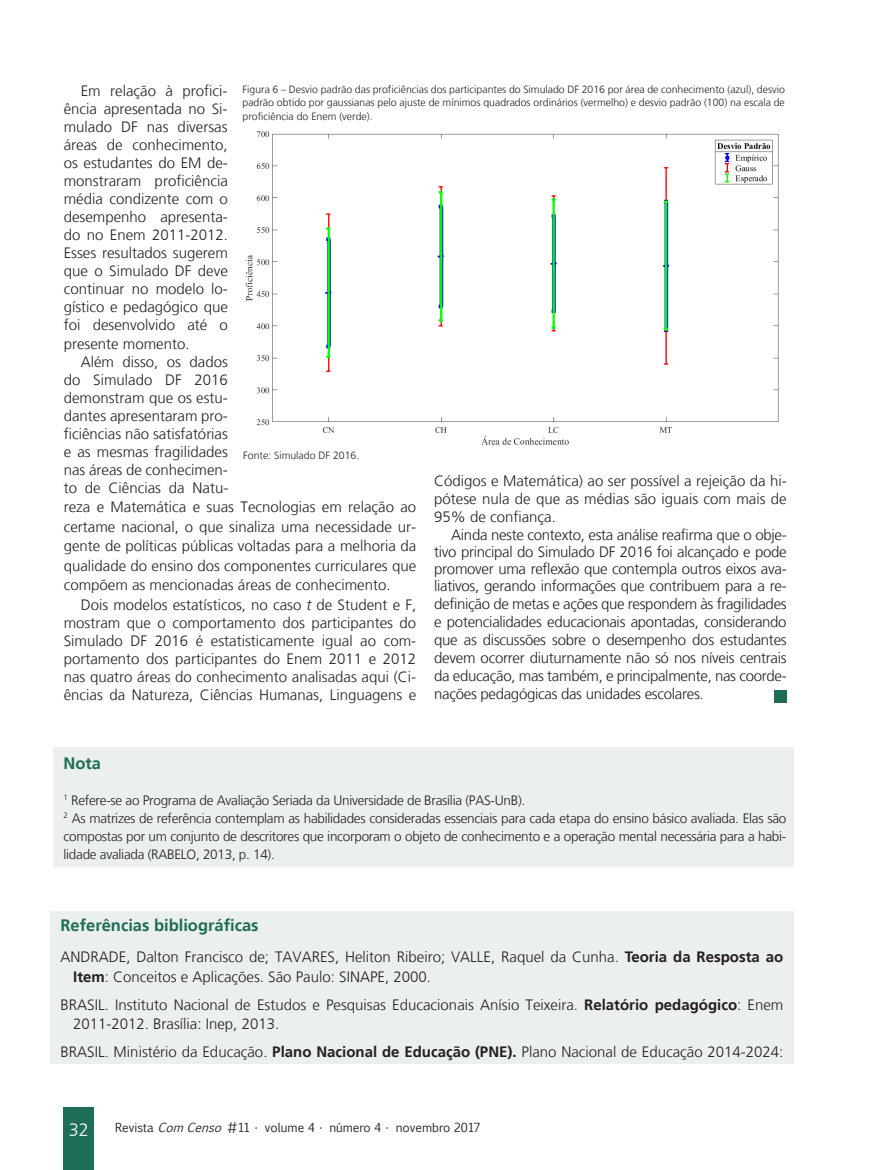
<style>
.page{position:relative;width:893px;height:1170px;background:#fff}
.page>*{position:absolute;margin:0;border:0;box-sizing:border-box;transform-origin:0 0}
.t1{font:300 18px "Frutiger LT";color:#fff}
.Subtítulo_VERDE_ARTI{font:700 16.5px "Frutiger LT";color:#1e6d56}
.Miolo__10{font:300 15px/18px "Frutiger LT";color:#231f20;text-align:justify}
.Miolo__10-2{font:300 13.5px/18px "Frutiger LT";letter-spacing:-.02em;color:#231f20;text-align:justify}
.t2{font:12px "Euphemia CAS";color:#231f20}
.Legendas{font:300 10.5px/13.5px "Frutiger LT";color:#231f20;text-align:justify}
.s1{font-style:italic}
.s2{font-weight:700}
</style>
<div class="page">
<div style="left:50px;top:911px;width:743px;height:152px;background:#ebefed"></div>
<div style="left:774px;top:690px;width:13px;height:12px;background:#1e6d56"></div>
<img style="left:245px;top:131px;width:534px;height:314px">
<div style="left:53px;top:747px;width:740px;height:119px;background:#ebefed"></div>
<div style="left:64px;top:1107px;width:30px;height:62px;background:#1e6d56"></div>
<p class="Miolo__10" style="left:64px;top:82px;width:166px;text-indent:17px">Em relação à profici&shy;ência apresentada no Si&shy;mulado DF nas diversas áreas de conhecimento, os estudantes do EM de&shy;monstraram proficiência média condizente com o desempenho apresenta&shy;do no Enem 2011-2012.<br>Esses resultados sugerem que o Simulado DF deve continuar no modelo lo&shy;gístico e pedagógico que foi desenvolvido até o presente momento.</p>
<p class="Miolo__10" style="left:64px;top:352px;width:166px;text-indent:17px">Além disso, os dados do Simulado DF 2016 demonstram que os estu&shy;dantes apresentaram pro&shy;ficiências não satisfatórias e as mesmas fragilidades nas áreas de conhecimen&shy;to de Ciências da Natu-</p>
<p class="Miolo__10" style="left:64px;top:497px;width:354px;line-height:19.5px">reza e Matemática e suas Tecnologias em relação ao certame nacional, o que sinaliza uma necessidade ur&shy;gente de políticas públicas voltadas para a melhoria da qualidade do ensino dos componentes curriculares que compõem as mencionadas áreas de conhecimento.</p>
<p class="Miolo__10" style="left:64px;top:595px;width:354px;text-indent:17px">Dois modelos estatísticos, no caso <span class="s1">t</span> de Student e F, mostram que o comportamento dos participantes do Simulado DF 2016 é estatisticamente igual ao com&shy;portamento dos participantes do Enem 2011 e 2012 nas quatro áreas do conhecimento analisadas aqui (Ci&shy;ências da Natureza, Ciências Humanas, Linguagens e</p>
<p class="Legendas" style="left:243px;top:83px;width:544px">Figura 6 – Desvio padrão das proficiências dos participantes do Simulado DF 2016 por área de conhecimento (azul), desvio padrão obtido por gaussianas pelo ajuste de mínimos quadrados ordinários (vermelho) e desvio padrão (100) na escala de proficiência do Enem (verde).</p>
<p class="Legendas" style="left:243px;top:448px;width:118px">Fonte: Simulado DF 2016.</p>
<p class="Miolo__10" style="left:434px;top:472px;width:354px">Códigos e Matemática) ao ser possível a rejeição da hi&shy;pótese nula de que as médias são iguais com mais de 95% de confiança.</p>
<p class="Miolo__10" style="left:434px;top:525px;width:354px;text-indent:17px">Ainda neste contexto, esta análise reafirma que o obje&shy;tivo principal do Simulado DF 2016 foi alcançado e pode promover uma reflexão que contempla outros eixos ava&shy;liativos, gerando informações que contribuem para a re&shy;definição de metas e ações que respondem às fragilidades e potencialidades educacionais apontadas, considerando que as discussões sobre o desempenho dos estudantes devem ocorrer diuturnamente não só nos níveis centrais da educação, mas também, e principalmente, nas coorde&shy;nações pedagógicas das unidades escolares.</p>
<p class="Subtítulo_VERDE_ARTI" style="left:64px;top:753px;width:39px">Nota</p>
<p class="Miolo__10-2" style="left:64px;top:791px;width:463px"><sup>1</sup> Refere-se ao Programa de Avaliação Seriada da Universidade de Brasília (PAS-UnB).</p>
<p class="Miolo__10-2" style="left:64px;top:809px;width:724px"><sup>2</sup> As matrizes de referência contemplam as habilidades consideradas essenciais para cada etapa do ensino básico avaliada. Elas são compostas por um conjunto de descritores que incorporam o objeto de conhecimento e a operação mental necessária para a habi&shy;lidade avaliada (RABELO, 2013, p. 14).</p>
<p class="Subtítulo_VERDE_ARTI" style="left:60px;top:915px;width:200px">Referências bibliográficas</p>
<p class="Miolo__10" style="left:73px;top:947px;width:712px;line-height:19.5px;text-indent:-13px">ANDRADE, Dalton Francisco de; TAVARES, Heliton Ribeiro; VALLE, Raquel da Cunha. <span class="s2">Teoria da Resposta ao<br>Item</span>: Conceitos e Aplicações. São Paulo: SINAPE, 2000.</p>
<p class="Miolo__10" style="left:73px;top:994px;width:712px;line-height:19.5px;text-indent:-13px">BRASIL. Instituto Nacional de Estudos e Pesquisas Educacionais Anísio Teixeira. <span class="s2">Relatório pedagógico</span>: Enem<br>2011-2012. Brasília: Inep, 2013.</p>
<p class="Miolo__10" style="left:60px;top:1043px;width:724px">BRASIL. Ministério da Educação. <span class="s2">Plano Nacional de Educação (PNE).</span> Plano Nacional de Educação 2014-2024:</p>
<p class="t1" style="left:69px;top:1119px;width:22px">32</p>
<p class="t2" style="left:115px;top:1119px;width:367px">Revista <span class="s1">ComCenso</span> #11 • volume 4 • número 4 • novembro 2017</p>
</div>
